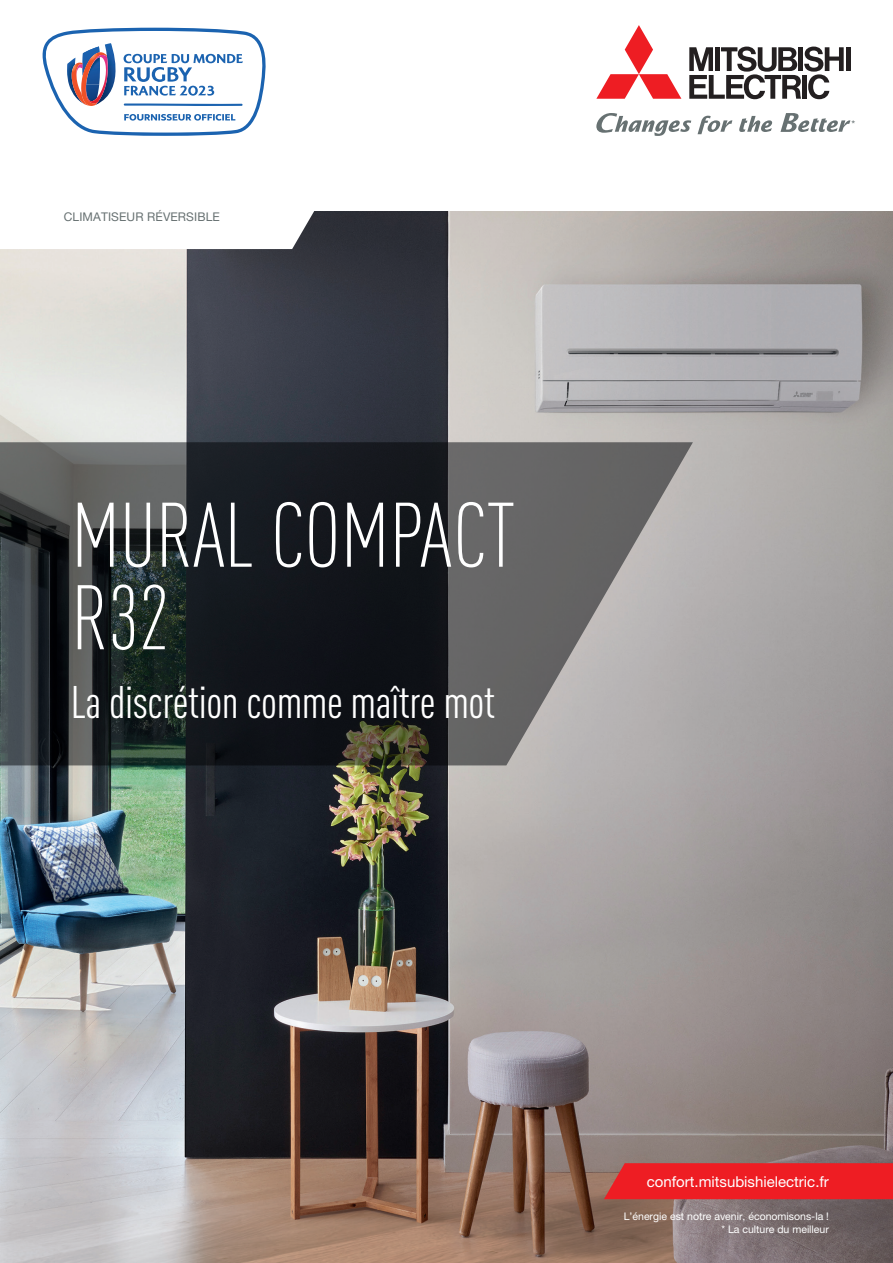
<style>
.page{position:relative;width:893px;height:1263px;background:#fff}
.page>*{position:absolute;margin:0;border:0;box-sizing:border-box;transform-origin:0 0}
.t1{font:300 condensed 90px "DIN Pro";color:#fff}
.t2{font:condensed 45px "DIN Pro";letter-spacing:-.01em;color:#fff}
.t3{font:15px "Helvetica Neue LT Pro";color:#fff}
.t4{font:12px "Helvetica Neue LT Pro";letter-spacing:.01em;color:#677172}
.t5{font:10.8px "Helvetica Neue LT Pro";color:#677172}
.t6{font:10.5px "Helvetica Neue LT Pro";color:#fff}
</style>
<div class="page">
<img style="left:0;top:211px;width:893px;height:1052px">
<div style="left:604px;top:1163px;width:289px;height:36px;background:#ee1d23"></div>
<svg style="left:0;top:442px;width:693px;height:323px"></svg>
<svg style="left:0;top:211px;width:330px;height:38px"></svg>
<svg style="left:596px;top:25px;width:85px;height:74px"></svg>
<hr style="left:846px;top:47px;width:4px;height:24px;background:#231f20">
<svg style="left:689px;top:47px;width:155px;height:52px"></svg>
<svg style="left:698px;top:116px;width:34px;height:18px"></svg>
<svg style="left:780px;top:113px;width:70px;height:19px"></svg>
<svg style="left:596px;top:113px;width:95px;height:23px"></svg>
<svg style="left:739px;top:116px;width:33px;height:16px"></svg>
<svg style="left:43px;top:28px;width:223px;height:108px"></svg>
<p class="t4" style="left:64px;top:209px;width:158px">CLIMATISEUR RÉVERSIBLE</p>
<p class="t1" style="left:71px;top:471px;width:446px">MURAL COMPACT</p>
<p class="t1" style="left:71px;top:554px;width:100px">R32</p>
<p class="t2" style="left:71px;top:670px;width:426px">La discrétion comme maître mot</p>
<p class="t5" style="left:851px;top:117px;width:5px">*</p>
<p class="t3" style="left:647px;top:1172px;width:184px">confort.mitsubishielectric.fr</p>
<p class="t6" style="left:624px;top:1210px;width:207px">L’énergie est notre avenir, économisons-la !</p>
<p class="t6" style="left:721px;top:1223px;width:109px">* La culture du meilleur</p>
</div>
